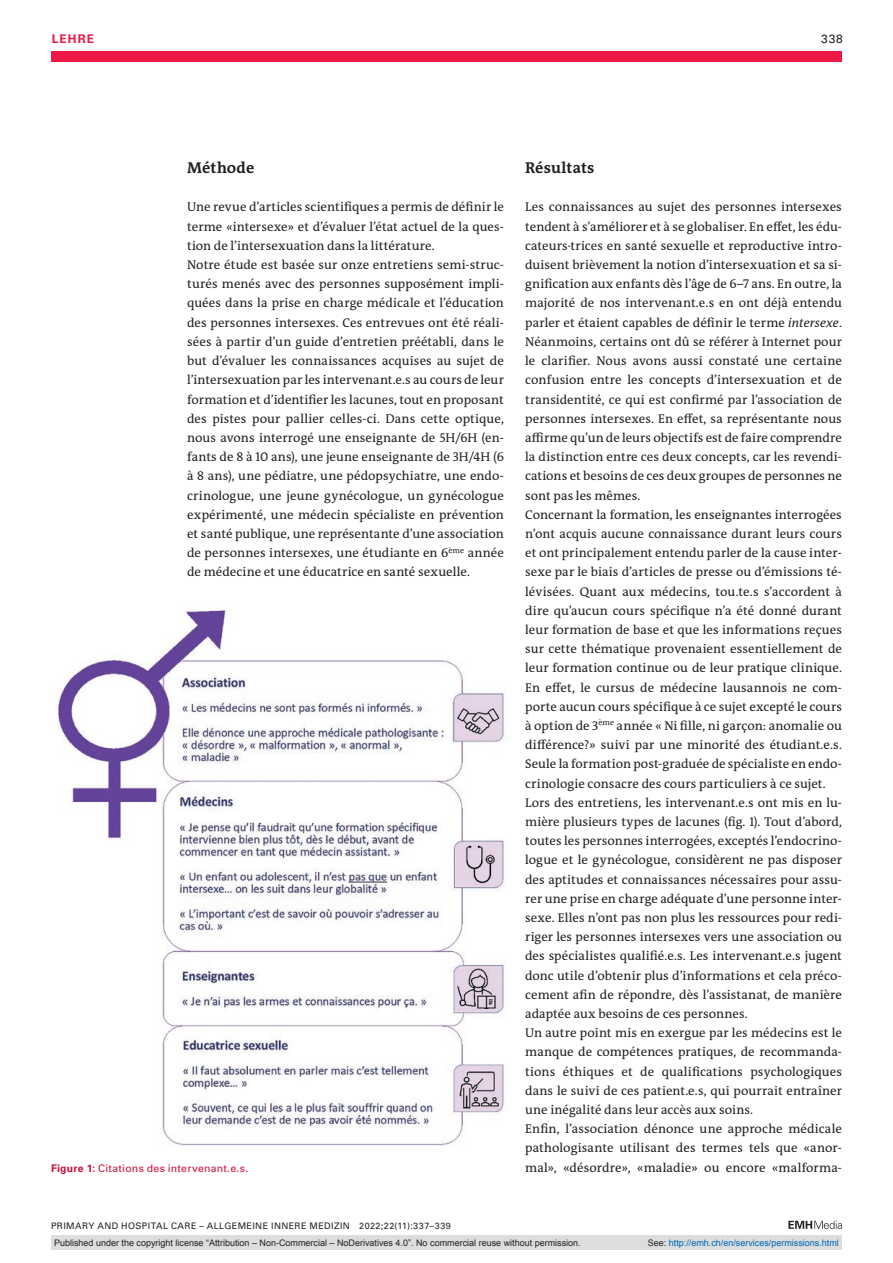
<style>
.page{position:relative;width:893px;height:1263px;background:#fff}
.page>*{position:absolute;margin:0;border:0;box-sizing:border-box;transform-origin:0 0}
.head1{font:700 15.75px "The Antiqua B W7";letter-spacing:.01em;color:#231f20}
.paragraph{font:12.75px/19.2px "The Antiqua B W5 Plain";letter-spacing:.005em;color:#231f20;text-align:justify}
.t1{font:700 12px "Univers LT Std";letter-spacing:.09em;color:#ed1845}
.t2{font:12px "Univers LT Std";color:#231f20}
.figure-caption{font:10.5px "Univers LT Std";letter-spacing:.02em;color:#cd0f3b}
.t3{font:9px "Arial";color:#231f20}
.t4{font:9px "Univers LT Std";letter-spacing:.05em;color:#231f20}
.t5{font:9px "Arial";color:#0066b3}
.s1{font-style:italic}
.s2{font-weight:700}
.s3{color:#231f20}
</style>
<div class="page">
<div style="left:51px;top:51px;width:791px;height:11px;background:#ed1845"></div>
<svg style="left:788px;top:1221px;width:54px;height:8px"></svg>
<img style="left:58px;top:610px;width:447px;height:536px">
<div style="left:51px;top:1235px;width:791px;height:15px;background:#dcdddf"></div>
<p class="t1" style="left:52px;top:31px;width:44px">LEHRE</p>
<p class="t2" style="left:821px;top:31px;width:23px">338</p>
<p class="head1" style="left:187px;top:158px;width:69px">Méthode</p>
<p class="paragraph" style="left:187px;top:198px;width:318px">Une revue d’articles scientifiques a permis de définir le terme «intersexe» et d’évaluer l’état actuel de la ques&shy;tion de l’intersexuation dans la littérature.</p>
<p class="paragraph" style="left:187px;top:255px;width:318px">Notre étude est basée sur onze entretiens semi-struc&shy;turés menés avec des personnes supposément impli&shy;quées dans la prise en charge médicale et l’éducation des personnes intersexes. Ces entrevues ont été réali&shy;sées à partir d’un guide d’entretien préétabli, dans le but d’évaluer les connaissances acquises au sujet de l’intersexuation par les intervenant.e.s au cours de leur formation et d’identifier les lacunes, tout en proposant des pistes pour pallier celles-ci. Dans cette optique, nous avons interrogé une enseignante de 5H/6H (en&shy;fants de 8 à 10 ans), une jeune enseignante de 3H/4H (6 à 8 ans), une pédiatre, une pédopsychiatre, une endo&shy;crinologue, une jeune gynécologue, un gynécologue expérimenté, une médecin spécialiste en prévention et santé publique, une représentante d’une association de personnes intersexes, une étudiante en 6<sup>ème</sup> année de médecine et une éducatrice en santé sexuelle.</p>
<p class="head1" style="left:525px;top:158px;width:71px">Résultats</p>
<p class="paragraph" style="left:525px;top:198px;width:318px">Les connaissances au sujet des personnes intersexes tendent à s’améliorer et à se globaliser. En effet, les édu&shy;cateurs·trices en santé sexuelle et reproductive intro&shy;duisent brièvement la notion d’intersexuation et sa si&shy;gnification aux enfants dès l’âge de 6–7 ans. En outre, la majorité de nos intervenant.e.s en ont déjà entendu parler et étaient capables de définir le terme <span class="s1">intersexe</span>.<br>Néanmoins, certains ont dû se référer à Internet pour le clarifier. Nous avons aussi constaté une certaine confusion entre les concepts d’intersexuation et de transidentité, ce qui est confirmé par l’association de personnes intersexes. En effet, sa représentante nous affirme qu’un de leurs objectifs est de faire comprendre la distinction entre ces deux concepts, car les revendi&shy;cations et besoins de ces deux groupes de personnes ne sont pas les mêmes.</p>
<p class="paragraph" style="left:525px;top:505px;width:318px">Concernant la formation, les enseignantes interrogées n’ont acquis aucune connaissance durant leurs cours et ont principalement entendu parler de la cause inter&shy;sexe par le biais d’articles de presse ou d’émissions té&shy;lévisées. Quant aux médecins, tou.te.s s’accordent à dire qu’aucun cours spécifique n’a été donné durant leur formation de base et que les informations reçues sur cette thématique provenaient essentiellement de leur formation continue ou de leur pratique clinique.<br>En effet, le cursus de médecine lausannois ne com&shy;porte aucun cours spécifique à ce sujet excepté le cours à option de 3<sup>ème</sup> année « Ni fille, ni garçon: anomalie ou différence?» suivi par une minorité des étudiant.e.s.<br>Seule la formation post-graduée de spécialiste en endo&shy;crinologie consacre des cours particuliers à ce sujet.</p>
<p class="paragraph" style="left:525px;top:793px;width:318px">Lors des entretiens, les intervenant.e.s ont mis en lu&shy;mière plusieurs types de lacunes (fig. 1). Tout d’abord, toutes les personnes interrogées, exceptés l’endocrino&shy;logue et le gynécologue, considèrent ne pas disposer des aptitudes et connaissances nécessaires pour assu&shy;rer une prise en charge adéquate d’une personne inter&shy;sexe. Elles n’ont pas non plus les ressources pour redi&shy;riger les personnes intersexes vers une association ou des spécialistes qualifié.e.s. Les intervenant.e.s jugent donc utile d’obtenir plus d’informations et cela préco&shy;cement afin de répondre, dès l’assistanat, de manière adaptée aux besoins de ces personnes.</p>
<p class="paragraph" style="left:525px;top:1023px;width:318px">Un autre point mis en exergue par les médecins est le manque de compétences pratiques, de recommanda&shy;tions éthiques et de qualifications psychologiques dans le suivi de ces patient.e.s, qui pourrait entraîner une inégalité dans leur accès aux soins.</p>
<p class="paragraph" style="left:525px;top:1119px;width:318px">Enfin, l’association dénonce une approche médicale pathologisante utilisant des termes tels que «anor-</p>
<p class="figure-caption" style="left:51px;top:1162px;width:199px"><span class="s2">Figure 1:</span> Citations des intervenant.e.s.</p>
<p class="paragraph" style="left:525px;top:1158px;width:318px">mal», «désordre», «maladie» ou encore «malforma-</p>
<p class="t4" style="left:51px;top:1220px;width:401px">PRIMARY AND HOSPITAL CARE – ALLGEMEINE INNERE MEDIZIN 2022;22(11):337–339</p>
<p class="t3" style="left:54px;top:1237px;width:528px">Published under the copyright license “Attribution – Non-Commercial – NoDerivatives 4.0”. No commercial reuse without permission.</p>
<p class="t5" style="left:648px;top:1237px;width:193px"><span class="s3">See:</span> http://emh.ch/en/services/permissions.html</p>
</div>
